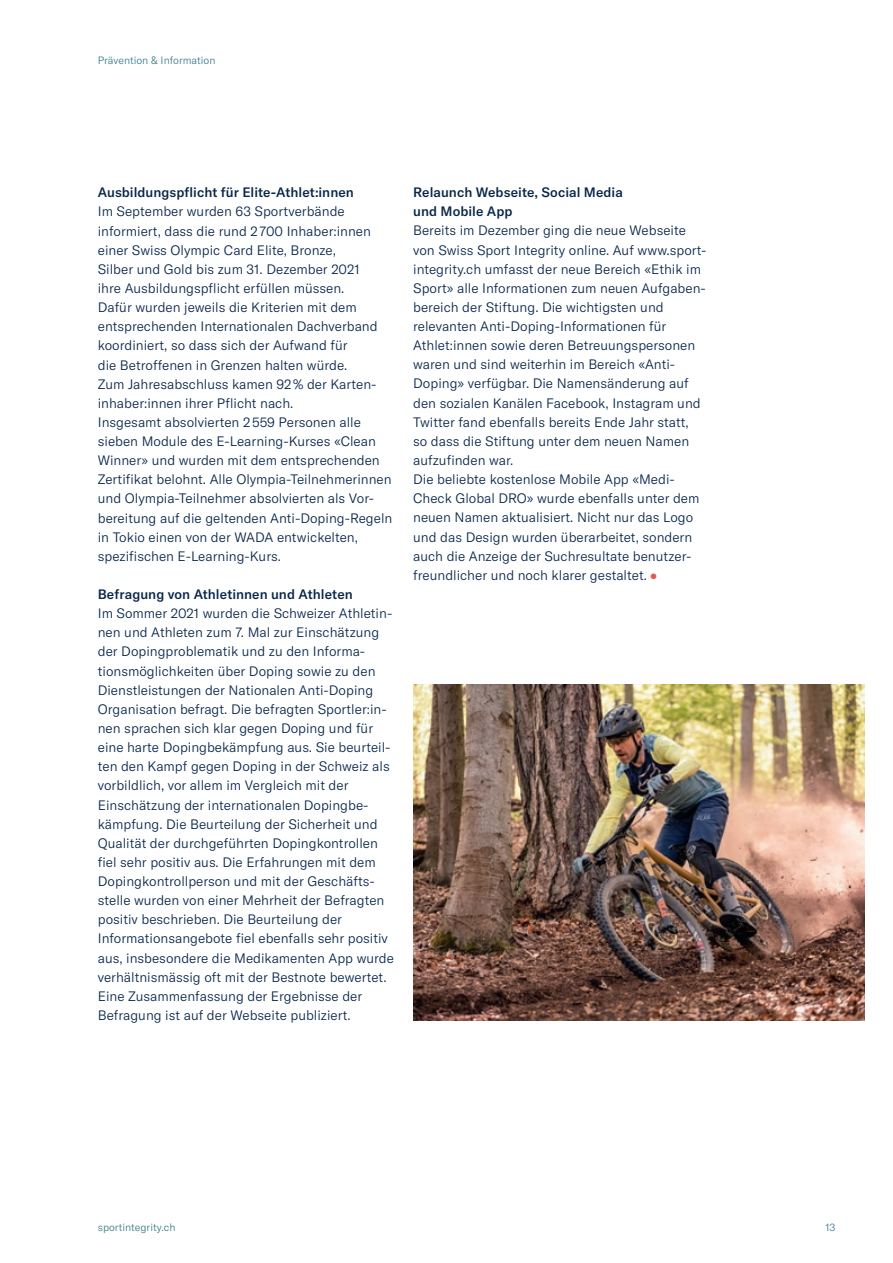
<style>
.page{position:relative;width:893px;height:1263px;background:#fff}
.page>*{position:absolute;margin:0;border:0;box-sizing:border-box;transform-origin:0 0}
.t1{font:300 13.5px/19.2px "GT America SSI";color:#08264a}
.t2{font:500 13.5px/19.2px "GT America SSI";letter-spacing:.005em;color:#08264a}
.t3{font:300 10.5px "GT America SSI";color:#3b7b8c}
.s1{font-size:7.5px;color:#e6584e}
</style>
<div class="page">
<img style="left:413px;top:684px;width:451px;height:336px">
<p class="t3" style="left:98px;top:54px;width:119px">Prävention &amp; Information</p>
<p class="t2" style="left:98px;top:183px;width:258px">Ausbildungspflicht für Elite-Athlet:innen</p>
<p class="t1" style="left:98px;top:202px;width:296px">Im September wurden 63 Sportverbände informiert, dass die rund 2 700 Inhaber:innen einer Swiss Olympic Card Elite, Bronze,<br>Silber und Gold bis zum 31. Dezember 2021<br>ihre Ausbildungspflicht erfüllen müssen.<br>Dafür wurden jeweils die Kriterien mit dem entsprechenden Internationalen Dachverband koordiniert, so dass sich der Aufwand für<br>die Betroffenen in Grenzen halten würde.<br>Zum Jahresabschluss kamen 92 % der Karten&shy;inhaber:innen ihrer Pflicht nach.<br>Insgesamt absolvierten 2 559 Personen alle sieben Module des E-Learning-Kurses «Clean Winner» und wurden mit dem entsprechenden Zertifikat belohnt. Alle Olympia-Teilnehmerinnen und Olympia-Teilnehmer absolvierten als Vor&shy;bereitung auf die geltenden Anti-Doping-Regeln in Tokio einen von der WADA entwickelten, spezifischen E-Learning-Kurs.</p>
<p class="t2" style="left:98px;top:585px;width:256px">Befragung von Athletinnen und Athleten</p>
<p class="t1" style="left:98px;top:604px;width:298px">Im Sommer 2021 wurden die Schweizer Athletin&shy;nen und Athleten zum 7. Mal zur Einschätzung der Dopingproblematik und zu den Informa&shy;tionsmöglichkeiten über Doping sowie zu den Dienstleistungen der Nationalen Anti-Doping Organisation befragt. Die befragten Sportler:in&shy;nen sprachen sich klar gegen Doping und für eine harte Dopingbekämpfung aus. Sie beurteil&shy;ten den Kampf gegen Doping in der Schweiz als vorbildlich, vor allem im Vergleich mit der Einschätzung der internationalen Dopingbe&shy;kämpfung. Die Beurteilung der Sicherheit und Qualität der durchgeführten Dopingkontrollen fiel sehr positiv aus. Die Erfahrungen mit dem Dopingkontrollperson und mit der Geschäfts&shy;stelle wurden von einer Mehrheit der Befragten positiv beschrieben. Die Beurteilung der Informationsangebote fiel ebenfalls sehr positiv aus, insbesondere die Medikamenten App wurde verhältnismässig oft mit der Bestnote bewertet.<br>Eine Zusammenfassung der Ergebnisse der Befragung ist auf der Webseite publiziert.</p>
<p class="t2" style="left:413px;top:183px;width:211px">Relaunch Webseite, Social Media und Mobile App</p>
<p class="t1" style="left:413px;top:221px;width:295px">Bereits im Dezember ging die neue Webseite von Swiss Sport Integrity online. Auf www.sport&shy;integrity.ch umfasst der neue Bereich «Ethik im Sport» alle Informationen zum neuen Aufgaben&shy;bereich der Stiftung. Die wichtigsten und relevanten Anti-Doping-Informationen für Athlet:innen sowie deren Betreuungspersonen waren und sind weiterhin im Bereich «Anti-Doping» verfügbar. Die Namensänderung auf den sozialen Kanälen Facebook, Instagram und Twitter fand ebenfalls bereits Ende Jahr statt,<br>so dass die Stiftung unter dem neuen Namen aufzufinden war.<br>Die beliebte kostenlose Mobile App «Medi-Check Global DRO» wurde ebenfalls unter dem neuen Namen aktualisiert. Nicht nur das Logo und das Design wurden überarbeitet, sondern auch die Anzeige der Suchresultate benutzer&shy;freundlicher und noch klarer gestaltet. <span class="s1">●</span></p>
<p class="t3" style="left:98px;top:1221px;width:79px">sportintegrity.ch</p>
<p class="t3" style="left:825px;top:1221px;width:12px">13</p>
</div>
